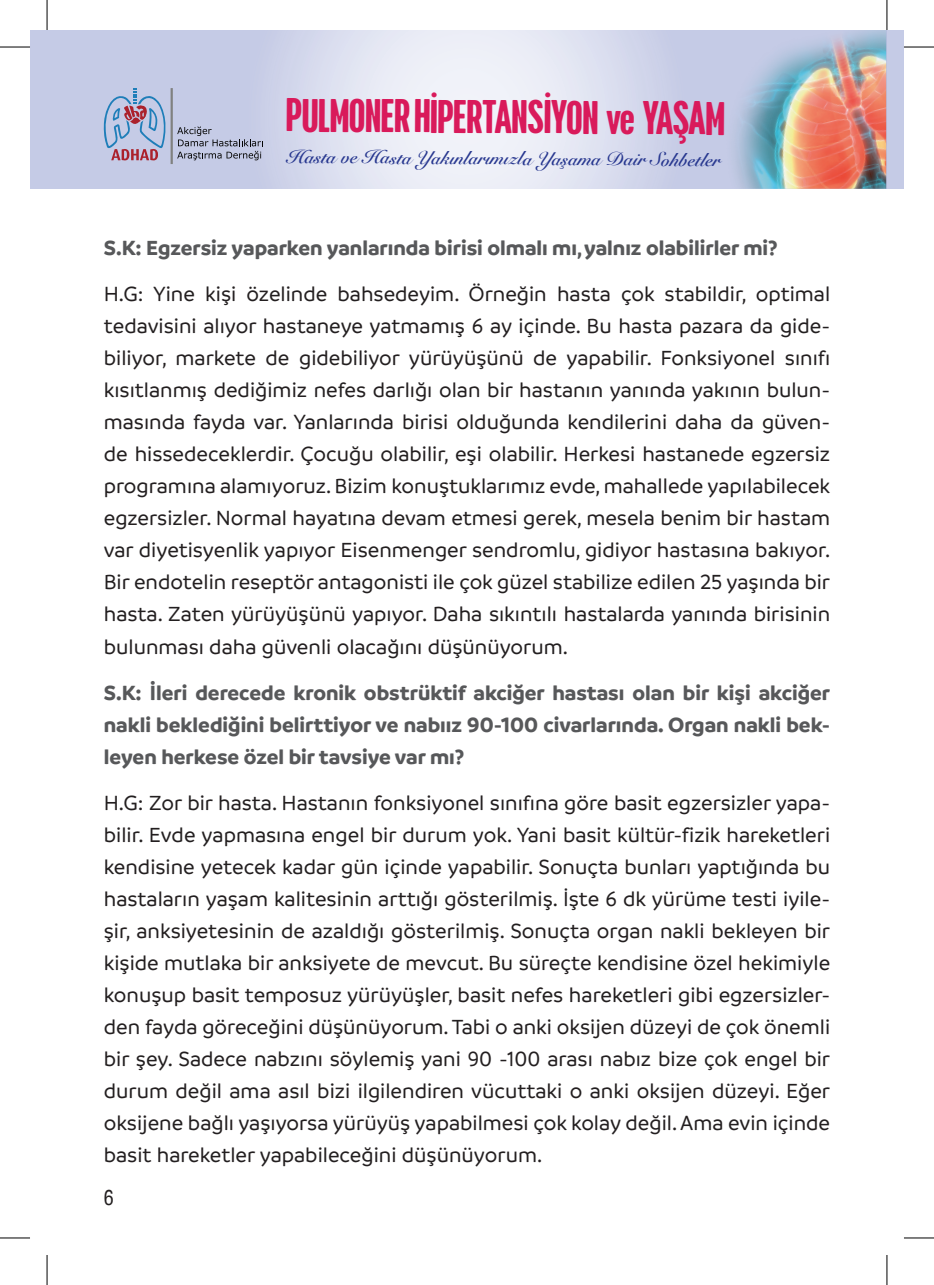
<style>
.page{position:relative;width:934px;height:1285px;background:#fff}
.page>*{position:absolute;margin:0;border:0;box-sizing:border-box;transform-origin:0 0}
.t1{font:500 44px "Cervo Neue Con";letter-spacing:-.03em;color:#d91a5b}
.t2{font:500 22px/32px "Branding SF";color:#231f20;text-align:justify}
.t3{font:700 22px/32px "Branding SF";color:#57585a;text-align:justify}
.t4{font:20px "Helvetica Cond";color:#231f20}
.t5{font:700 18.6px "Snell Roundhand";color:#283890}
</style>
<div class="page">
<svg style="left:30px;top:30px;width:661px;height:159px;background:#d8dcee"></svg>
<svg style="left:103px;top:88px;width:64px;height:72px;background:#abadcb"></svg>
<hr style="left:170px;top:88px;width:3px;height:76px;background:#808180">
<svg style="left:177px;top:126px;width:85px;height:34px;background:#a9aec4"></svg>
<img style="left:691px;top:30px;width:195px;height:159px">
<div style="left:886px;top:30px;width:17px;height:159px;background:#c5cbe6"></div>
<hr style="left:0;top:47px;width:30px;height:1px;background:#000">
<hr style="left:903px;top:47px;width:30px;height:1px;background:#000">
<hr style="left:0;top:1237px;width:30px;height:1px;background:#000">
<hr style="left:903px;top:1237px;width:30px;height:1px;background:#000">
<hr style="left:47px;top:0;width:1px;height:30px;background:#000">
<hr style="left:47px;top:1255px;width:1px;height:30px;background:#000">
<hr style="left:886px;top:0;width:1px;height:30px;background:#000">
<hr style="left:886px;top:1255px;width:1px;height:30px;background:#000">
<h1 class="t1" style="left:285px;top:89px;width:441px">PULMONER HİPERTANSİYON ve YAŞAM</h1>
<p class="t5" style="left:287px;top:142px;width:434px">Hasta ve Hasta Yakınlarımızla Yaşama Dair Sohbetler</p>
<p class="t3" style="left:104px;top:232px;width:675px">S.K: Egzersiz yaparken yanlarında birisi olmalı mı, yalnız olabilirler mi?</p>
<p class="t2" style="left:104px;top:278px;width:727px">H.G: Yine kişi özelinde bahsedeyim. Örneğin hasta çok stabildir, optimal tedavisini alıyor hastaneye yatmamış 6 ay içinde. Bu hasta pazara da gide&shy;biliyor, markete de gidebiliyor yürüyüşünü de yapabilir. Fonksiyonel sınıfı kısıtlanmış dediğimiz nefes darlığı olan bir hastanın yanında yakının bulun&shy;masında fayda var. Yanlarında birisi olduğunda kendilerini daha da güven&shy;de hissedeceklerdir. Çocuğu olabilir, eşi olabilir. Herkesi hastanede egzersiz programına alamıyoruz. Bizim konuştuklarımız evde, mahallede yapılabilecek egzersizler. Normal hayatına devam etmesi gerek, mesela benim bir hastam var diyetisyenlik yapıyor Eisenmenger sendromlu, gidiyor hastasına bakıyor.<br>Bir endotelin reseptör antagonisti ile çok güzel stabilize edilen 25 yaşında bir hasta. Zaten yürüyüşünü yapıyor. Daha sıkıntılı hastalarda yanında birisinin bulunması daha güvenli olacağını düşünüyorum.</p>
<p class="t3" style="left:104px;top:676px;width:727px">S.K: İleri derecede kronik obstrüktif akciğer hastası olan bir kişi akciğer nakli beklediğini belirttiyor ve nabıız 90-100 civarlarında. Organ nakli bek&shy;leyen herkese özel bir tavsiye var mı?</p>
<p class="t2" style="left:104px;top:787px;width:727px">H.G: Zor bir hasta. Hastanın fonksiyonel sınıfına göre basit egzersizler yapa&shy;bilir. Evde yapmasına engel bir durum yok. Yani basit kültür-fizik hareketleri kendisine yetecek kadar gün içinde yapabilir. Sonuçta bunları yaptığında bu hastaların yaşam kalitesinin arttığı gösterilmiş. İşte 6 dk yürüme testi iyile&shy;şir, anksiyetesinin de azaldığı gösterilmiş. Sonuçta organ nakli bekleyen bir kişide mutlaka bir anksiyete de mevcut. Bu süreçte kendisine özel hekimiyle konuşup basit temposuz yürüyüşler, basit nefes hareketleri gibi egzersizler&shy;den fayda göreceğini düşünüyorum. Tabi o anki oksijen düzeyi de çok önemli bir şey. Sadece nabzını söylemiş yani 90 -100 arası nabız bize çok engel bir durum değil ama asıl bizi ilgilendiren vücuttaki o anki oksijen düzeyi. Eğer oksijene bağlı yaşıyorsa yürüyüş yapabilmesi çok kolay değil. Ama evin içinde basit hareketler yapabileceğini düşünüyorum.</p>
<p class="t4" style="left:104px;top:1185px;width:11px">6</p>
</div>
